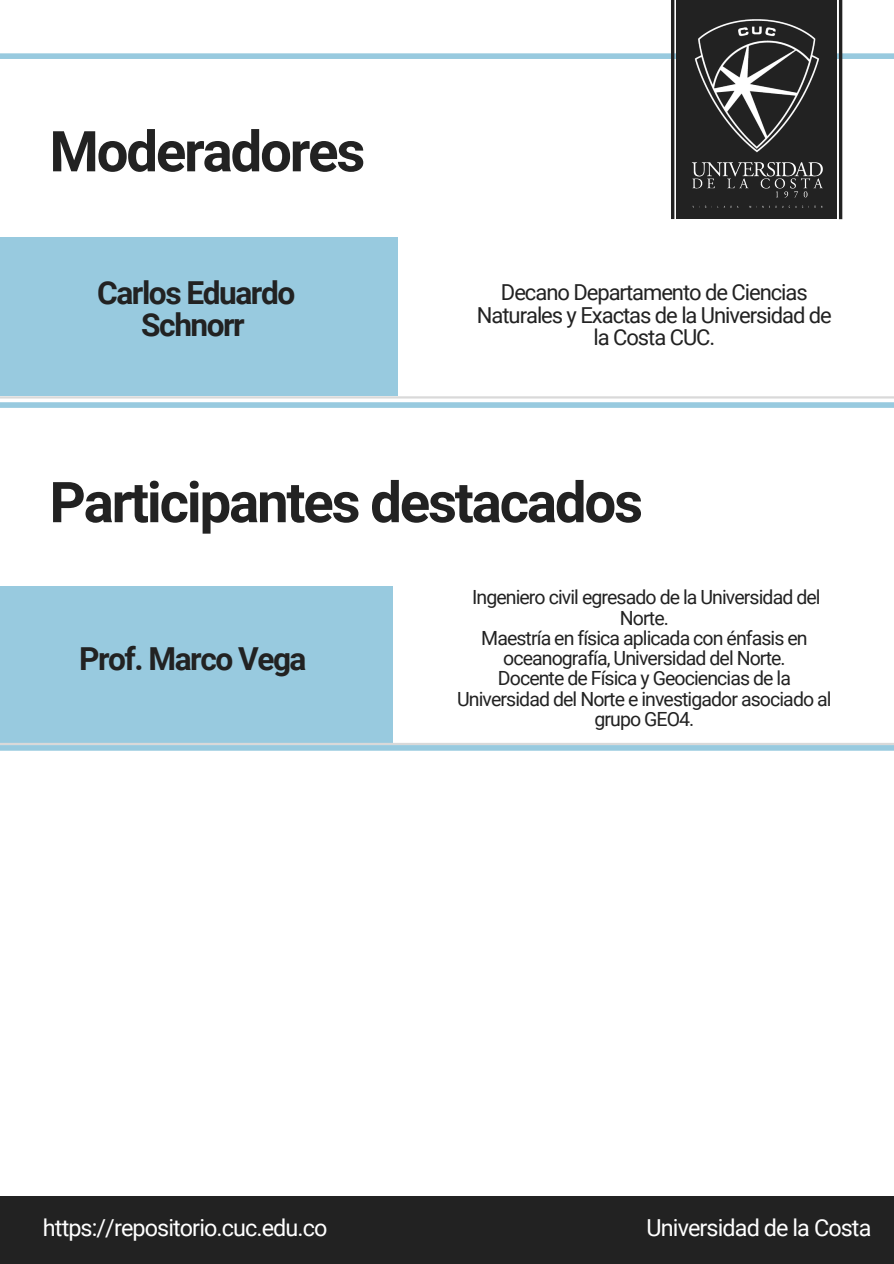
<style>
.page{position:relative;width:894px;height:1264px;background:#fff}
.page>*{position:absolute;margin:0;border:0;box-sizing:border-box;transform-origin:0 0}
.t1{font:700 56.4px "Roboto";letter-spacing:-.04em;color:#222}
.t2{font:700 31.65px/32.7px "Roboto";letter-spacing:-.045em;color:#222;text-align:center}
.t3{font:23.4px "Roboto";letter-spacing:-.04em;color:#fff}
.t4{font:22.05px/22.5px "Roboto";letter-spacing:-.045em;color:#222;text-align:center}
.t5{font:19.5px/20.2px "Roboto";letter-spacing:-.045em;color:#222;text-align:center}
</style>
<div class="page">
<div style="left:0;top:53px;width:893px;height:6px;background:#98cadf"></div>
<div style="left:0;top:237px;width:397px;height:159px;background:#98cadf"></div>
<hr style="left:0;top:396px;width:893px;height:2px;background:#d9d9d9">
<div style="left:0;top:1196px;width:893px;height:67px;background:#222"></div>
<div style="left:675px;top:0;width:160px;height:219px;background:#222"></div>
<img style="left:691px;top:19px;width:130px;height:145px">
<svg style="left:670px;top:0;width:4px;height:219px"></svg>
<svg style="left:838px;top:0;width:4px;height:219px"></svg>
<div style="left:0;top:402px;width:893px;height:6px;background:#98cadf"></div>
<div style="left:0;top:586px;width:392px;height:158px;background:#98cadf"></div>
<hr style="left:0;top:742px;width:893px;height:3px;background:#d9d9d9">
<div style="left:0;top:745px;width:893px;height:5px;background:#98cadf"></div>
<p class="t1" style="left:49px;top:119px;width:317px">Moderadores</p>
<p class="t2" style="left:97px;top:276px;width:199px">Carlos Eduardo<br>Schnorr</p>
<p class="t4" style="left:476px;top:281px;width:356px">Decano Departamento de Ciencias<br>Naturales y Exactas de la Universidad de la Costa CUC.</p>
<p class="t1" style="left:49px;top:470px;width:595px">Participantes destacados</p>
<p class="t2" style="left:79px;top:642px;width:229px">Prof. Marco Vega</p>
<p class="t5" style="left:472px;top:587px;width:350px">Ingeniero civil egresado de la Universidad del<br>Norte.</p>
<p class="t5" style="left:481px;top:628px;width:328px">Maestría en física aplicada con énfasis en oceanografía, Universidad del Norte.</p>
<p class="t5" style="left:457px;top:668px;width:376px">Docente de Física y Geociencias de la<br>Universidad del Norte e investigador asociado al grupo GEO4.</p>
<p class="t3" style="left:43px;top:1213px;width:286px">https://repositorio.cuc.edu.co</p>
<p class="t3" style="left:646px;top:1213px;width:226px">Universidad de la Costa</p>
</div>
